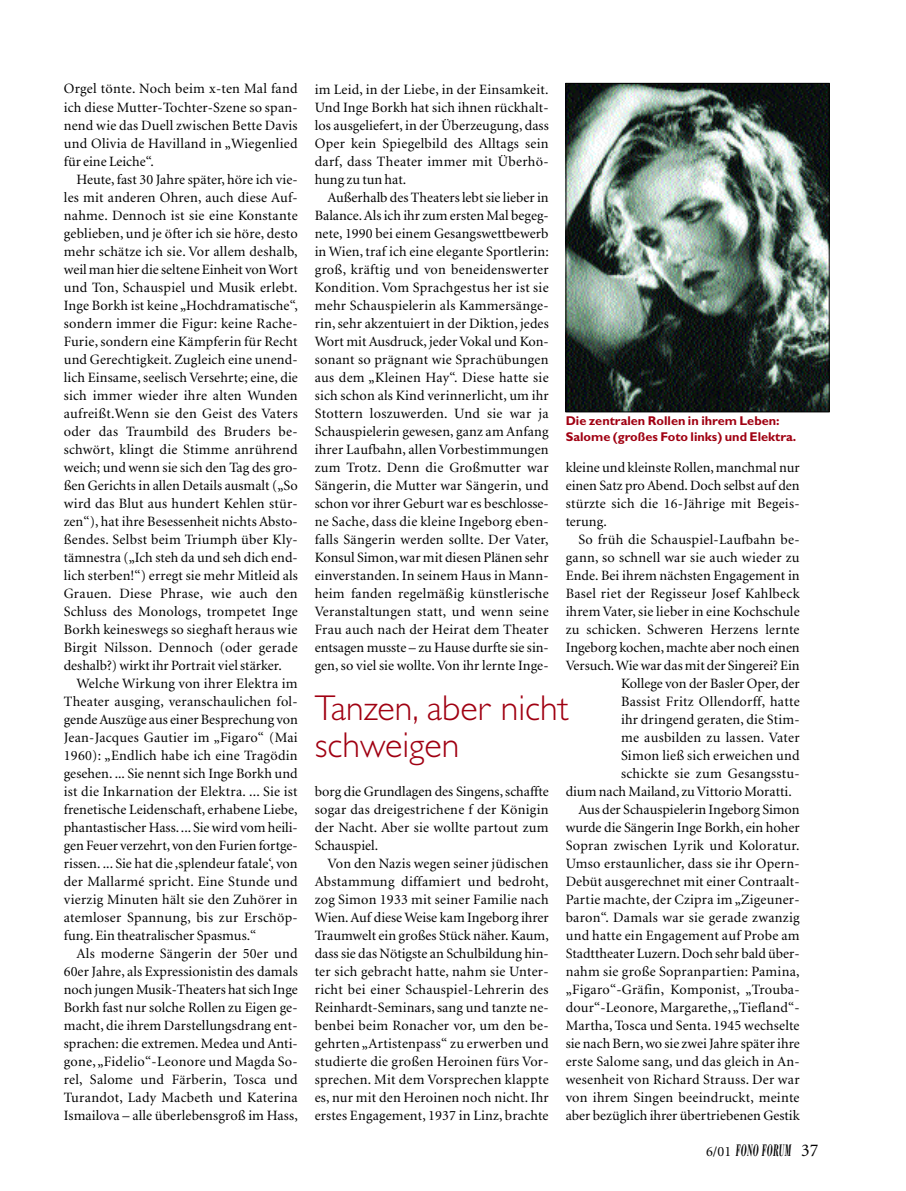
<style>
.page{position:relative;width:906px;height:1191px;background:#fff}
.page>*{position:absolute;margin:0;border:0;box-sizing:border-box;transform-origin:0 0}
.t1{font:300 36px/37.5px "Gill Sans";color:#a00012}
.t2{font:italic 700 17.25px "Bodoni";letter-spacing:.025em;color:#000;scale:.45 1}
.t3{font:14.25px/18px "Minion";letter-spacing:.01em;color:#000;text-align:justify}
.t4{font:700 12.75px/16.5px "Gill Sans";color:#a00012}
.s1{font-family:"Minion";font-weight:400;font-style:normal;font-size:14.25px}
.s2{font-family:"Minion";font-weight:400;font-style:normal;font-size:18px}
</style>
<div class="page">
<img style="left:568px;top:85px;width:259px;height:325px">
<div style="left:566px;top:83px;width:263px;height:329px;border:1px solid #000"></div>
<p class="t3" style="left:64px;top:81px;width:235px">Orgel tönte. Noch beim x-ten Mal fand ich diese Mutter-Tochter-Szene so span&shy;nend wie das Duell zwischen Bette Davis und Olivia de Havilland in „Wiegenlied für eine Leiche“.</p>
<p class="t3" style="left:64px;top:171px;width:236px;text-indent:13px">Heute, fast 30 Jahre später, höre ich vie&shy;les mit anderen Ohren, auch diese Auf&shy;nahme. Dennoch ist sie eine Konstante geblieben, und je öfter ich sie höre, desto mehr schätze ich sie. Vor allem deshalb, weil man hier die seltene Einheit von Wort und Ton, Schauspiel und Musik erlebt.<br>Inge Borkh ist keine „Hochdramatische“, sondern immer die Figur: keine Rache-Furie, sondern eine Kämpferin für Recht und Gerechtigkeit. Zugleich eine unend&shy;lich Einsame, seelisch Versehrte; eine, die sich immer wieder ihre alten Wunden aufreißt.Wenn sie den Geist des Vaters oder das Traumbild des Bruders be&shy;schwört, klingt die Stimme anrührend weich; und wenn sie sich den Tag des gro&shy;ßen Gerichts in allen Details ausmalt („So wird das Blut aus hundert Kehlen stür&shy;zen“), hat ihre Besessenheit nichts Absto&shy;ßendes. Selbst beim Triumph über Kly&shy;tämnestra („Ich steh da und seh dich end&shy;lich sterben!“) erregt sie mehr Mitleid als Grauen. Diese Phrase, wie auch den Schluss des Monologs, trompetet Inge Borkh keineswegs so sieghaft heraus wie Birgit Nilsson. Dennoch (oder gerade deshalb?) wirkt ihr Portrait viel stärker.</p>
<p class="t3" style="left:64px;top:675px;width:235px;text-indent:13px">Welche Wirkung von ihrer Elektra im Theater ausging, veranschaulichen fol&shy;gende Auszüge aus einer Besprechung von Jean-Jacques Gautier im „Figaro“ (Mai 1960): „Endlich habe ich eine Tragödin gesehen. ... Sie nennt sich Inge Borkh und ist die Inkarnation der Elektra. ... Sie ist frenetische Leidenschaft, erhabene Liebe, phantastischer Hass. ... Sie wird vom heili&shy;gen Feuer verzehrt, von den Furien fortge&shy;rissen. ... Sie hat die ‚splendeur fatale‘, von der Mallarmé spricht. Eine Stunde und vierzig Minuten hält sie den Zuhörer in atemloser Spannung, bis zur Erschöp&shy;fung.Ein theatralischer Spasmus.“</p>
<p class="t3" style="left:64px;top:945px;width:235px;text-indent:13px">Als moderne Sängerin der 50er und 60er Jahre, als Expressionistin des damals noch jungen Musik-Theaters hat sich Inge Borkh fast nur solche Rollen zu Eigen ge&shy;macht, die ihrem Darstellungsdrang ent&shy;sprachen: die extremen. Medea und Anti&shy;gone,„Fidelio“-Leonore und Magda So&shy;rel, Salome und Färberin, Tosca und Turandot, Lady Macbeth und Katerina Ismailova – alle überlebensgroß im Hass,</p>
<p class="t3" style="left:315px;top:81px;width:236px">im Leid, in der Liebe, in der Einsamkeit.<br>Und Inge Borkh hat sich ihnen rückhalt&shy;los ausgeliefert, in der Überzeugung, dass Oper kein Spiegelbild des Alltags sein darf, dass Theater immer mit Überhö&shy;hung zu tun hat.</p>
<p class="t3" style="left:315px;top:189px;width:235px;text-indent:13px">Außerhalb des Theaters lebt sie lieber in Balance.Als ich ihr zum ersten Mal begeg&shy;nete, 1990 bei einem Gesangswettbewerb in Wien, traf ich eine elegante Sportlerin: groß, kräftig und von beneidenswerter Kondition. Vom Sprachgestus her ist sie mehr Schauspielerin als Kammersänge&shy;rin, sehr akzentuiert in der Diktion, jedes Wort mit Ausdruck, jeder Vokal und Kon&shy;sonant so prägnant wie Sprachübungen aus dem „Kleinen Hay“. Diese hatte sie sich schon als Kind verinnerlicht, um ihr Stottern loszuwerden. Und sie war ja Schauspielerin gewesen, ganz am Anfang ihrer Laufbahn, allen Vorbestimmungen zum Trotz. Denn die Großmutter war Sängerin, die Mutter war Sängerin, und schon vor ihrer Geburt war es beschlosse&shy;ne Sache, dass die kleine Ingeborg eben&shy;falls Sängerin werden sollte. Der Vater, Konsul Simon, war mit diesen Plänen sehr einverstanden. In seinem Haus in Mann&shy;heim fanden regelmäßig künstlerische Veranstaltungen statt, und wenn seine Frau auch nach der Heirat dem Theater entsagen musste – zu Hause durfte sie sin&shy;gen, so viel sie wollte. Von ihr lernte Inge-</p>
<p class="t4" style="left:566px;top:413px;width:232px">Die zentralen Rollen in ihrem Leben:<br>Salome (großes Foto links) und Elektra.</p>
<p class="t3" style="left:566px;top:459px;width:235px">kleine und kleinste Rollen, manchmal nur einen Satz pro Abend. Doch selbst auf den stürzte sich die 16-Jährige mit Begeis&shy;terung.</p>
<p class="t3" style="left:578px;top:531px;width:223px">So früh die Schauspiel-Laufbahn be-</p>
<p class="t3" style="left:566px;top:549px;width:235px">gann, so schnell war sie auch wieder zu</p>
<p class="t3" style="left:566px;top:567px;width:235px">Ende. Bei ihrem nächsten Engagement in</p>
<p class="t3" style="left:566px;top:585px;width:235px">Basel riet der Regisseur Josef Kahlbeck</p>
<p class="t3" style="left:566px;top:603px;width:235px">ihrem Vater, sie lieber in eine Kochschule</p>
<p class="t3" style="left:566px;top:621px;width:235px">zu schicken. Schweren Herzens lernte</p>
<p class="t3" style="left:566px;top:639px;width:235px">Ingeborg kochen, machte aber noch einen</p>
<p class="t3" style="left:566px;top:657px;width:235px">Versuch.Wie war das mit der Singerei? Ein</p>
<p class="t3" style="left:621px;top:675px;width:180px">Kollege von der Basler Oper, der</p>
<p class="t3" style="left:621px;top:693px;width:180px">Bassist Fritz Ollendorff, hatte</p>
<p class="t3" style="left:621px;top:711px;width:180px">ihr dringend geraten, die Stim-</p>
<p class="t3" style="left:621px;top:729px;width:180px">me ausbilden zu lassen. Vater</p>
<p class="t3" style="left:621px;top:747px;width:180px">Simon ließ sich erweichen und</p>
<p class="t3" style="left:621px;top:765px;width:180px">schickte sie zum Gesangsstu-</p>
<p class="t3" style="left:566px;top:783px;width:228px">dium nach Mailand, zu Vittorio Moratti.</p>
<p class="t3" style="left:578px;top:801px;width:223px">Aus der Schauspielerin Ingeborg Simon</p>
<p class="t3" style="left:566px;top:819px;width:235px">wurde die Sängerin Inge Borkh, ein hoher</p>
<p class="t3" style="left:566px;top:837px;width:235px">Sopran zwischen Lyrik und Koloratur.</p>
<p class="t3" style="left:566px;top:855px;width:235px">Umso erstaunlicher, dass sie ihr Opern-</p>
<p class="t3" style="left:566px;top:873px;width:235px">Debüt ausgerechnet mit einer Contraalt-</p>
<p class="t3" style="left:566px;top:891px;width:235px">Partie machte, der Czipra im „Zigeuner-</p>
<p class="t3" style="left:566px;top:909px;width:235px">baron“. Damals war sie gerade zwanzig</p>
<p class="t3" style="left:566px;top:927px;width:235px">und hatte ein Engagement auf Probe am</p>
<p class="t3" style="left:566px;top:945px;width:235px">Stadttheater Luzern. Doch sehr bald über-</p>
<p class="t3" style="left:566px;top:963px;width:235px">nahm sie große Sopranpartien: Pamina,</p>
<p class="t3" style="left:566px;top:981px;width:235px">„Figaro“-Gräfin, Komponist, „Trouba-</p>
<p class="t3" style="left:566px;top:999px;width:235px">dour“-Leonore, Margarethe,„Tiefland“-</p>
<p class="t3" style="left:566px;top:1017px;width:235px">Martha, Tosca und Senta. 1945 wechselte</p>
<p class="t3" style="left:566px;top:1035px;width:235px">sie nach Bern, wo sie zwei Jahre später ihre</p>
<p class="t3" style="left:566px;top:1053px;width:235px">erste Salome sang, und das gleich in An-</p>
<p class="t3" style="left:566px;top:1071px;width:235px">wesenheit von Richard Strauss. Der war</p>
<p class="t3" style="left:566px;top:1089px;width:235px">von ihrem Singen beeindruckt, meinte</p>
<p class="t3" style="left:566px;top:1107px;width:235px">aber bezüglich ihrer übertriebenen Gestik</p>
<h1 class="t1" style="left:315px;top:692px;width:255px">Tanzen, aber nicht schweigen</h1>
<p class="t3" style="left:315px;top:783px;width:235px">borg die Grundlagen des Singens, schaffte sogar das dreigestrichene f der Königin der Nacht. Aber sie wollte partout zum Schauspiel.</p>
<p class="t3" style="left:315px;top:855px;width:235px;text-indent:13px">Von den Nazis wegen seiner jüdischen Abstammung diffamiert und bedroht, zog Simon 1933 mit seiner Familie nach Wien. Auf diese Weise kam Ingeborg ihrer Traumwelt ein großes Stück näher. Kaum, dass sie das Nötigste an Schulbildung hin&shy;ter sich gebracht hatte, nahm sie Unter&shy;richt bei einer Schauspiel-Lehrerin des Reinhardt-Seminars, sang und tanzte ne&shy;benbei beim Ronacher vor, um den be&shy;gehrten „Artistenpass“ zu erwerben und studierte die großen Heroinen fürs Vor&shy;sprechen. Mit dem Vorsprechen klappte es, nur mit den Heroinen noch nicht. Ihr erstes Engagement, 1937 in Linz, brachte</p>
<p class="t2" style="left:706px;top:1139px;width:251px"><span class="s1">6/01</span> FONO FORUM <span class="s2">37</span></p>
</div>
